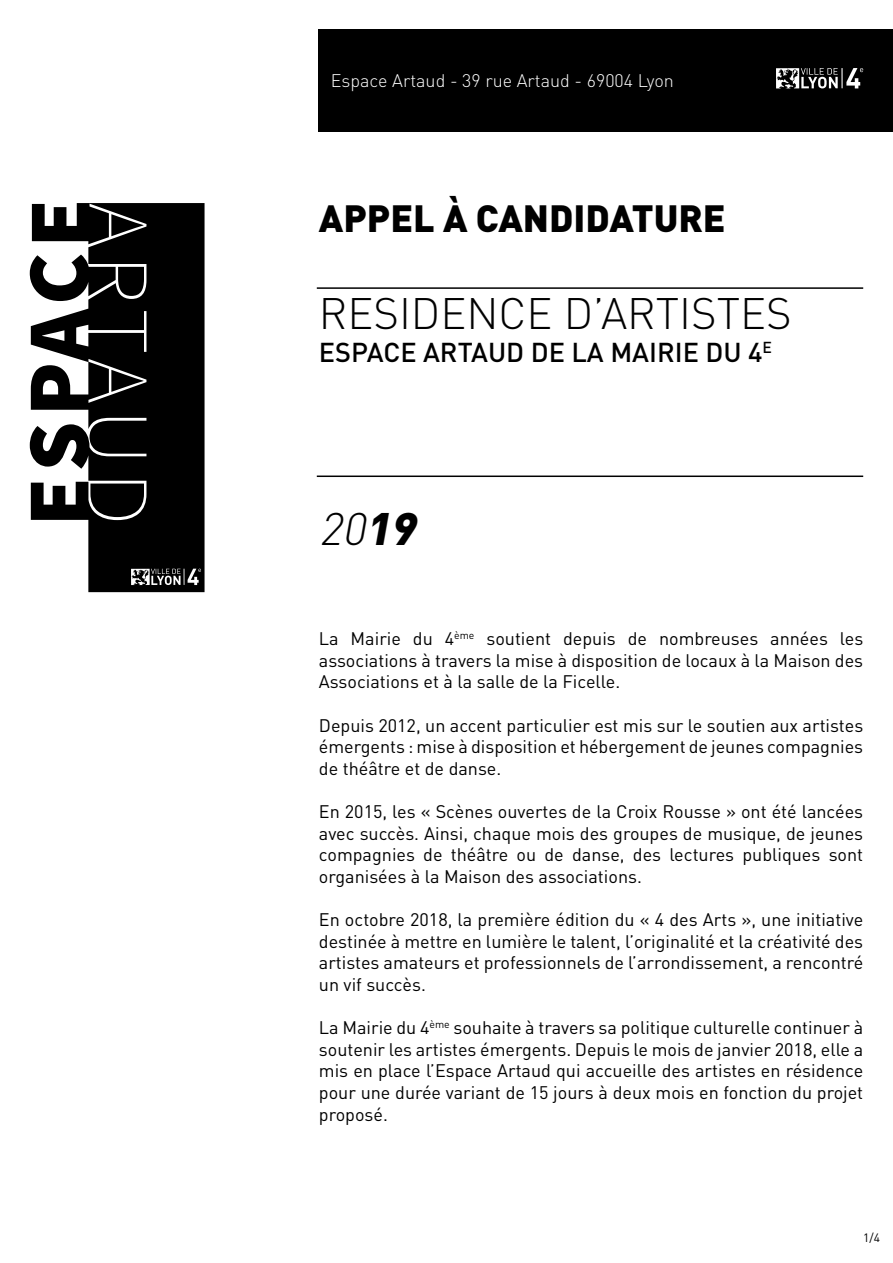
<style>
.page{position:relative;width:893px;height:1263px;background:#fff}
.page>*{position:absolute;margin:0;border:0;box-sizing:border-box;transform-origin:0 0}
.t1{font:italic 300 45px "DIN Pro";color:#000}
.t2{font:300 43.5px "DIN Pro";color:#000}
.t3{font:900 37.5px "DIN Pro";color:#000}
.t4{font:500 27px "DIN Pro";color:#000}
.t5{font:18px/21.6px "DIN Pro";color:#000;text-align:justify}
.t6{font:300 18px "DIN Pro";color:#fff}
.t7{font:12px "DIN Pro";color:#000}
.s1{font-weight:900}
</style>
<div class="page">
<svg style="left:30px;top:203px;width:175px;height:389px;fill:#000"></svg>
<svg style="left:167px;top:569px;width:8px;height:14px"></svg>
<svg style="left:90px;top:483px;width:54px;height:34px;background:#181818"></svg>
<svg style="left:30px;top:255px;width:114px;height:46px"></svg>
<svg style="left:138px;top:581px;width:7px;height:4px"></svg>
<hr style="left:317px;top:287px;width:546px;height:2px;background:#000">
<hr style="left:317px;top:475px;width:546px;height:2px;background:#000">
<div style="left:318px;top:30px;width:575px;height:102px;background:#000"></div>
<svg style="left:776px;top:68px;width:62px;height:20px"></svg>
<hr style="left:841px;top:68px;width:2px;height:20px;background:#fff">
<svg style="left:846px;top:68px;width:17px;height:20px"></svg>
<p class="t6" style="left:331px;top:68px;width:345px">Espace Artaud - 39 rue Artaud - 69004 Lyon</p>
<h3 class="t3" style="left:319px;top:193px;width:408px">APPEL À CANDIDATURE</h3>
<h2 class="t2" style="left:319px;top:284px;width:474px">RESIDENCE D’ARTISTES</h2>
<h3 class="t4" style="left:319px;top:333px;width:455px">ESPACE ARTAUD DE LA MAIRIE DU 4<sup>E</sup></h3>
<h1 class="t1" style="left:319px;top:498px;width:108px">20<span class="s1">19</span></h1>
<p class="t5" style="left:319px;top:627px;width:546px">La Mairie du 4<sup>ème</sup> soutient depuis de nombreuses années les associations à travers la mise à disposition de locaux à la Maison des Associations et à la salle de la Ficelle.</p>
<p class="t5" style="left:319px;top:714px;width:546px">Depuis 2012, un accent particulier est mis sur le soutien aux artistes émergents : mise à disposition et hébergement de jeunes compagnies de théâtre et de danse.</p>
<p class="t5" style="left:319px;top:800px;width:546px">En 2015, les « Scènes ouvertes de la Croix Rousse » ont été lancées avec succès. Ainsi, chaque mois des groupes de musique, de jeunes compagnies de théâtre ou de danse, des lectures publiques sont organisées à la Maison des associations.</p>
<p class="t5" style="left:319px;top:908px;width:546px">En octobre 2018, la première édition du « 4 des Arts », une initiative destinée à mettre en lumière le talent, l’originalité et la créativité des artistes amateurs et professionnels de l’arrondissement, a rencontré un vif succès.</p>
<p class="t5" style="left:319px;top:1016px;width:546px">La Mairie du 4<sup>ème</sup> souhaite à travers sa politique culturelle continuer à soutenir les artistes émergents. Depuis le mois de janvier 2018, elle a mis en place l’Espace Artaud qui accueille des artistes en résidence pour une durée variant de 15 jours à deux mois en fonction du projet proposé.</p>
<p class="t7" style="left:863px;top:1230px;width:18px">1/4</p>
</div>
